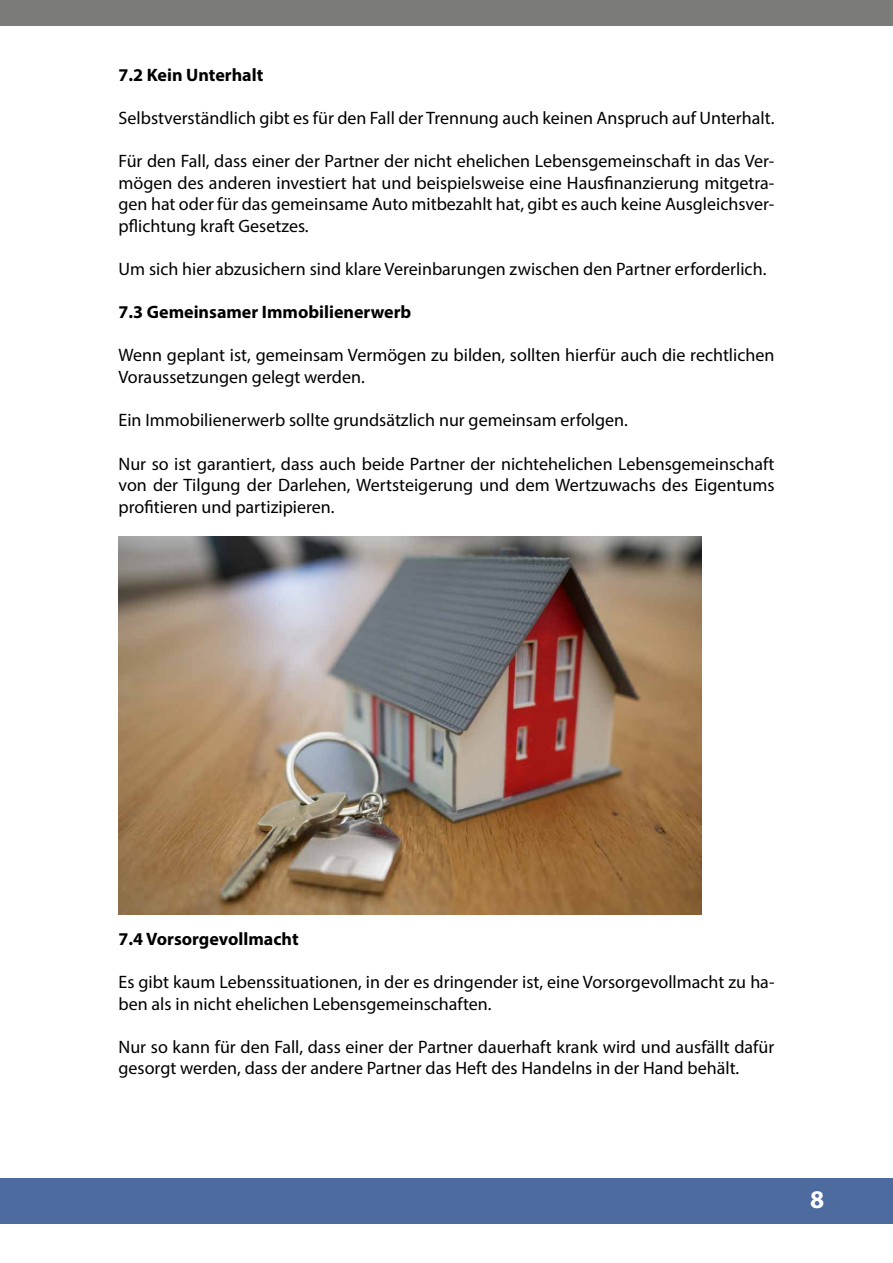
<style>
.page{position:relative;width:893px;height:1263px;background:#fff}
.page>*{position:absolute;margin:0;border:0;box-sizing:border-box;transform-origin:0 0}
.t1{font:700 25.5px "Myriad Pro";color:#fff}
.t2{font:18px/21.6px "Myriad Pro";color:#000}
.t3{font:700 18px "Myriad Pro";color:#000}
</style>
<div class="page">
<div style="left:0;top:1178px;width:893px;height:46px;background:#4d6b9e"></div>
<div style="left:0;top:0;width:893px;height:26px;background:#7b7b7a"></div>
<img style="left:119px;top:537px;width:583px;height:377px">
<p class="t3" style="left:119px;top:63px;width:146px">7.2 Kein Unterhalt</p>
<p class="t2" style="left:119px;top:107px;width:657px">Selbstverständlich gibt es für den Fall der Trennung auch keinen Anspruch auf Unterhalt.</p>
<p class="t2" style="left:119px;top:150px;width:657px;text-align:justify">Für den Fall, dass einer der Partner der nicht ehelichen Lebensgemeinschaft in das Ver&shy;mögen des anderen investiert hat und beispielsweise eine Hausfinanzierung mitgetra&shy;gen hat oder für das gemeinsame Auto mitbezahlt hat, gibt es auch keine Ausgleichsver&shy;pflichtung kraft Gesetzes.</p>
<p class="t2" style="left:119px;top:258px;width:649px">Um sich hier abzusichern sind klare Vereinbarungen zwischen den Partner erforderlich.</p>
<p class="t3" style="left:119px;top:300px;width:294px">7.3 Gemeinsamer Immobilienerwerb</p>
<p class="t2" style="left:119px;top:344px;width:657px">Wenn geplant ist, gemeinsam Vermögen zu bilden, sollten hierfür auch die rechtlichen<br>Voraussetzungen gelegt werden.</p>
<p class="t2" style="left:119px;top:409px;width:511px">Ein Immobilienerwerb sollte grundsätzlich nur gemeinsam erfolgen.</p>
<p class="t2" style="left:119px;top:452px;width:657px;text-align:justify">Nur so ist garantiert, dass auch beide Partner der nichtehelichen Lebensgemeinschaft von der Tilgung der Darlehen, Wertsteigerung und dem Wertzuwachs des Eigentums profitieren und partizipieren.</p>
<p class="t3" style="left:119px;top:927px;width:182px">7.4 Vorsorgevollmacht</p>
<p class="t2" style="left:119px;top:971px;width:657px">Es gibt kaum Lebenssituationen, in der es dringender ist, eine Vorsorgevollmacht zu ha&shy;ben als in nicht ehelichen Lebensgemeinschaften.</p>
<p class="t2" style="left:119px;top:1036px;width:657px">Nur so kann für den Fall, dass einer der Partner dauerhaft krank wird und ausfällt dafür gesorgt werden, dass der andere Partner das Heft des Handelns in der Hand behält.</p>
<h1 class="t1" style="left:810px;top:1183px;width:16px">8</h1>
<h1 class="t1" style="left:816px;top:1195px;width:16px">8</h1>
</div>
